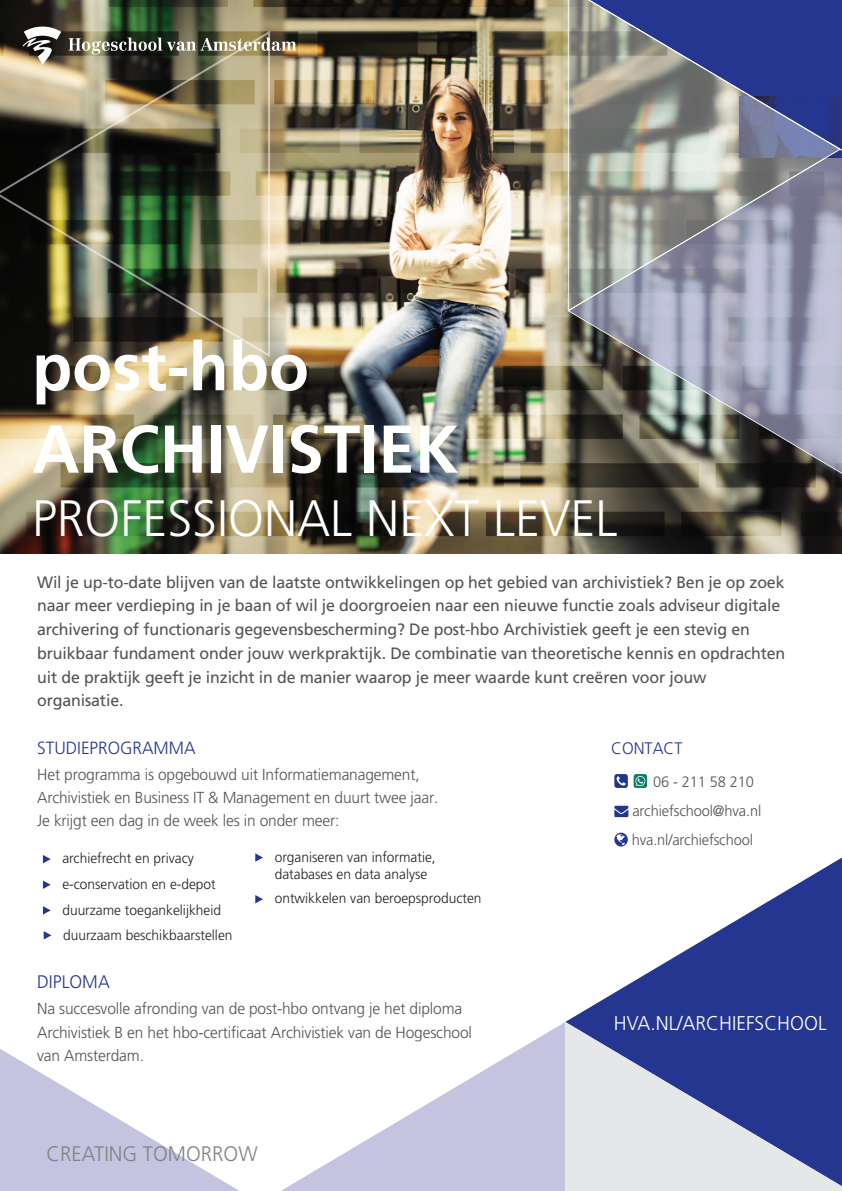
<style>
.page{position:relative;width:842px;height:1191px;background:#fff}
.page>*{position:absolute;margin:0;border:0;box-sizing:border-box;transform-origin:0 0}
.t1{font:700 67.4px/82.4px "Frutiger LT Std";color:#fff}
.t2{font:300 51.2px "Frutiger LT Std";color:#fff}
.t3{font:300 21px "Frutiger LT Std";color:#808285}
.t4{font:300 19.8px "Frutiger LT Std";color:#fff}
.t5{font:300 18.2px "Frutiger LT Std";color:#253690}
.t6{font:300 17.6px "Frutiger LT Std";color:#253690}
.t7{font:300 16.6px "Frutiger LT Std";color:#253690}
.t8{font:16.4px/23.8px "Frutiger LT Std";letter-spacing:-.01em;color:#525352}
.t9{font:300 16px/23.2px "Frutiger LT Std";letter-spacing:-.01em;color:#525352}
.t10{font:300 15px/29.2px "Frutiger LT Std";letter-spacing:-.01em;color:#525352}
.t11{font:300 14.2px/25.6px "Frutiger LT Std";color:#231f20}
</style>
<div class="page">
<img style="left:0;top:0;width:842px;height:554px">
<svg style="left:270px;top:38px;width:26px;height:17px"></svg>
<svg style="left:23px;top:27px;width:38px;height:4px"></svg>
<svg style="left:567px;top:312px;width:275px;height:173px;background:#7d7e81"></svg>
<img style="left:298px;top:0;width:269px;height:311px">
<svg style="left:567px;top:0;width:275px;height:312px;background:#80859c"></svg>
<img style="left:0;top:31px;width:270px;height:326px">
<svg style="left:281px;top:1022px;width:284px;height:169px"></svg>
<svg style="left:565px;top:846px;width:277px;height:176px"></svg>
<svg style="left:565px;top:1022px;width:277px;height:169px;background:#8891bd"></svg>
<svg style="left:0;top:1049px;width:239px;height:142px;fill:#cbcbe3"></svg>
<svg style="left:614px;top:774px;width:14px;height:14px"></svg>
<svg style="left:614px;top:805px;width:14px;height:12px"></svg>
<svg style="left:614px;top:832px;width:14px;height:14px"></svg>
<div style="left:634px;top:774px;width:13px;height:14px;background:#0c7e68;border-radius:3px"></div>
<svg style="left:635px;top:776px;width:10px;height:10px"></svg>
<svg style="left:43px;top:855px;width:8px;height:8px"></svg>
<svg style="left:43px;top:880px;width:8px;height:9px"></svg>
<svg style="left:43px;top:906px;width:8px;height:8px"></svg>
<svg style="left:255px;top:853px;width:8px;height:8px"></svg>
<svg style="left:44px;top:931px;width:7px;height:8px"></svg>
<svg style="left:255px;top:895px;width:8px;height:8px"></svg>
<h1 class="t1" style="left:32px;top:326px;width:428px">post-hbo<br>ARCHIVISTIEK</h1>
<h2 class="t2" style="left:32px;top:489px;width:587px">PROFESSIONAL NEXT LEVEL</h2>
<p class="t8" style="left:37px;top:570px;width:750px">Wil je up-to-date blijven van de laatste ontwikkelingen op het gebied van archivistiek? Ben je op zoek naar meer verdieping in je baan of wil je doorgroeien naar een nieuwe functie zoals adviseur digitale archivering of functionaris gegevensbescherming? De post-hbo Archivistiek geeft je een stevig en bruikbaar fundament onder jouw werkpraktijk. De combinatie van theoretische kennis en opdrachten uit de praktijk geeft je inzicht in de manier waarop je meer waarde kunt creëren voor jouw organisatie.</p>
<p class="t6" style="left:37px;top:738px;width:160px">STUDIEPROGRAMMA</p>
<p class="t9" style="left:37px;top:763px;width:403px">Het programma is opgebouwd uit Informatiemanagement,<br>Archivistiek en Business IT &amp; Management en duurt twee jaar.<br>Je krijgt een dag in de week les in onder meer:</p>
<p class="t11" style="left:62px;top:846px;width:160px">archiefrecht en privacy e-conservation en e-depot duurzame toegankelijkheid</p>
<p class="t11" style="left:275px;top:848px;width:162px;line-height:17px">organiseren van informatie, databases en data analyse</p>
<p class="t11" style="left:63px;top:922px;width:171px">duurzaam beschikbaarstellen</p>
<p class="t11" style="left:275px;top:886px;width:208px">ontwikkelen van beroepsproducten</p>
<p class="t5" style="left:37px;top:971px;width:74px">DIPLOMA</p>
<p class="t9" style="left:37px;top:997px;width:436px">Na succesvolle afronding van de post-hbo ontvang je het diploma<br>Archivistiek B en het hbo-certificaat Archivistiek van de Hogeschool van Amsterdam.</p>
<p class="t3" style="left:47px;top:1142px;width:212px">CREATING TOMORROW</p>
<p class="t7" style="left:611px;top:739px;width:73px">CONTACT</p>
<p class="t10" style="left:632px;top:767px;width:131px;text-indent:21px">06 - 211 58 210 archiefschool@hva.nl hva.nl/archiefschool</p>
<p class="t4" style="left:614px;top:1012px;width:214px">HVA.NL/ARCHIEFSCHOOL</p>
</div>
